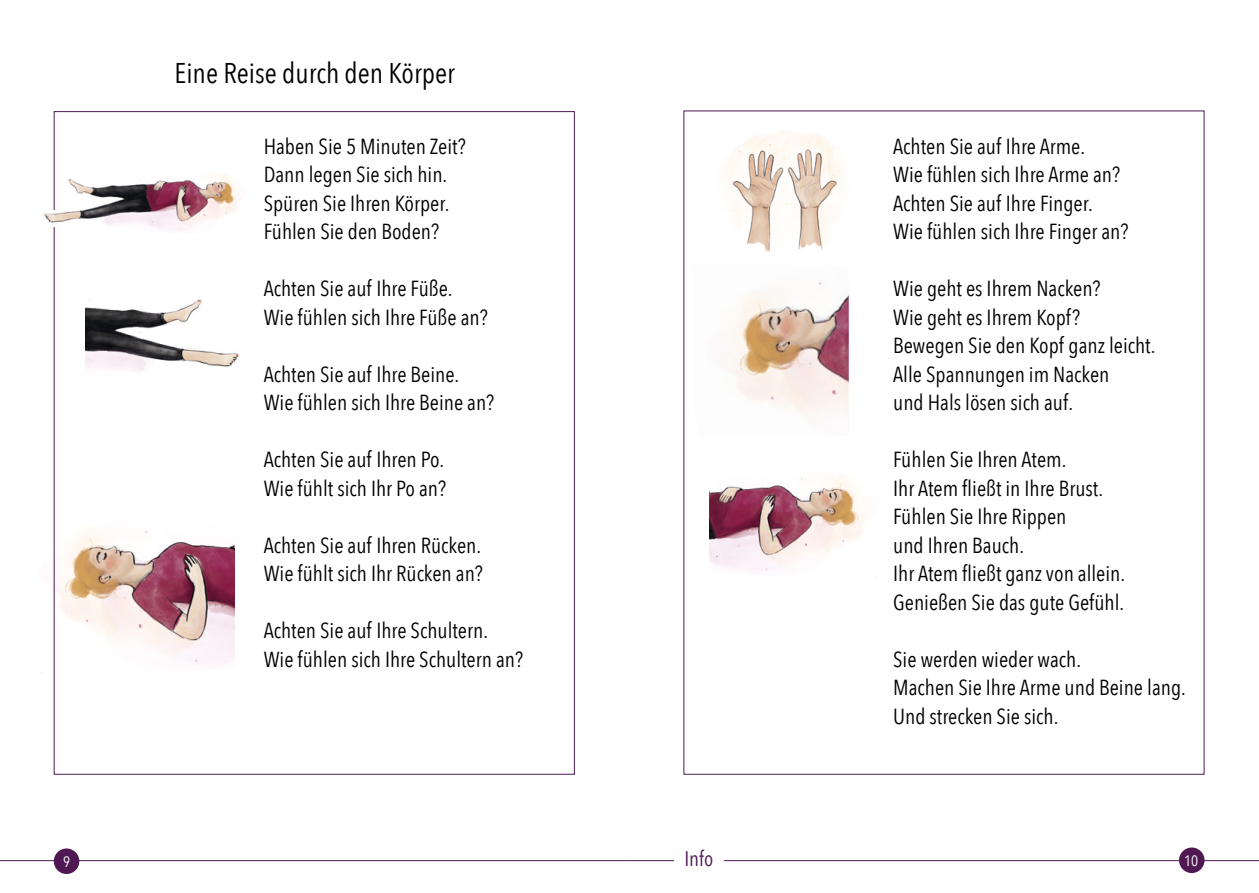
<style>
.page{position:relative;width:1259px;height:893px;background:#fff}
.page>*{position:absolute;margin:0;border:0;box-sizing:border-box;transform-origin:0 0}
.t1{font:28.5px "Avenir Next Condensed";color:#000}
.t2{font:21.75px "Avenir Next Condensed";color:#000}
.t3{font:21px "Avenir Next Condensed";color:#4f1853}
.t4{font:15px "Avenir Next Condensed";color:#fff}
</style>
<div class="page">
<img style="left:53px;top:517px;width:181px;height:180px">
<hr style="left:0;top:860px;width:629px;height:1px;background:#4f1853">
<div style="left:54px;top:848px;width:25px;height:26px;background:#4f1853;border-radius:50%"></div>
<img style="left:85px;top:299px;width:154px;height:73px">
<img style="left:44px;top:132px;width:195px;height:112px">
<hr style="left:629px;top:860px;width:630px;height:1px;background:#4f1853">
<div style="left:675px;top:843px;width:49px;height:33px;background:#fff"></div>
<div style="left:1179px;top:847px;width:25px;height:26px;background:#4f1853;border-radius:50%"></div>
<img style="left:726px;top:131px;width:115px;height:121px">
<img style="left:709px;top:476px;width:156px;height:96px">
<img style="left:725px;top:282px;width:123px;height:137px">
<p class="t4" style="left:63px;top:848px;width:9px">9</p>
<p class="t1" style="left:174px;top:48px;width:282px">Eine Reise durch den Körper</p>
<p class="t2" style="left:264px;top:127px;width:203px">Haben Sie 5 Minuten Zeit?</p>
<p class="t2" style="left:264px;top:156px;width:185px">Dann legen Sie sich hin.</p>
<p class="t2" style="left:264px;top:184px;width:187px">Spüren Sie Ihren Körper.</p>
<p class="t2" style="left:264px;top:213px;width:177px">Fühlen Sie den Boden?</p>
<p class="t2" style="left:264px;top:270px;width:190px">Achten Sie auf Ihre Füße.</p>
<p class="t2" style="left:264px;top:298px;width:225px">Wie fühlen sich Ihre Füße an?</p>
<p class="t2" style="left:264px;top:355px;width:197px">Achten Sie auf Ihre Beine.</p>
<p class="t2" style="left:264px;top:384px;width:232px">Wie fühlen sich Ihre Beine an?</p>
<p class="t2" style="left:264px;top:441px;width:182px">Achten Sie auf Ihren Po.</p>
<p class="t2" style="left:264px;top:469px;width:184px">Wie fühlt sich Ihr Po an?</p>
<p class="t2" style="left:264px;top:526px;width:219px">Achten Sie auf Ihren Rücken.</p>
<p class="t2" style="left:264px;top:555px;width:221px">Wie fühlt sich Ihr Rücken an?</p>
<p class="t2" style="left:264px;top:612px;width:226px">Achten Sie auf Ihre Schultern.</p>
<p class="t2" style="left:264px;top:640px;width:261px">Wie fühlen sich Ihre Schultern an?</p>
<p class="t2" style="left:893px;top:127px;width:193px">Achten Sie auf Ihre Arme.</p>
<p class="t2" style="left:893px;top:156px;width:228px">Wie fühlen sich Ihre Arme an?</p>
<p class="t2" style="left:893px;top:184px;width:201px">Achten Sie auf Ihre Finger.</p>
<p class="t2" style="left:893px;top:213px;width:237px">Wie fühlen sich Ihre Finger an?</p>
<p class="t2" style="left:893px;top:270px;width:209px">Wie geht es Ihrem Nacken?</p>
<p class="t2" style="left:893px;top:298px;width:188px">Wie geht es Ihrem Kopf?</p>
<p class="t2" style="left:893px;top:327px;width:264px">Bewegen Sie den Kopf ganz leicht.</p>
<p class="t2" style="left:893px;top:355px;width:218px">Alle Spannungen im Nacken</p>
<p class="t2" style="left:893px;top:384px;width:181px">und Hals lösen sich auf.</p>
<p class="t2" style="left:893px;top:441px;width:175px">Fühlen Sie Ihren Atem.</p>
<p class="t2" style="left:893px;top:469px;width:211px">Ihr Atem fließt in Ihre Brust.</p>
<p class="t2" style="left:893px;top:498px;width:175px">Fühlen Sie Ihre Rippen</p>
<p class="t2" style="left:893px;top:526px;width:132px">und Ihren Bauch.</p>
<p class="t2" style="left:893px;top:555px;width:233px">Ihr Atem fließt ganz von allein.</p>
<p class="t2" style="left:893px;top:583px;width:233px">Genießen Sie das gute Gefühl.</p>
<p class="t2" style="left:893px;top:640px;width:189px">Sie werden wieder wach.</p>
<p class="t2" style="left:893px;top:669px;width:294px">Machen Sie Ihre Arme und Beine lang.</p>
<p class="t2" style="left:893px;top:697px;width:167px">Und strecken Sie sich.</p>
<p class="t3" style="left:684px;top:841px;width:30px">Info</p>
<p class="t4" style="left:1184px;top:847px;width:16px">10</p>
</div>
